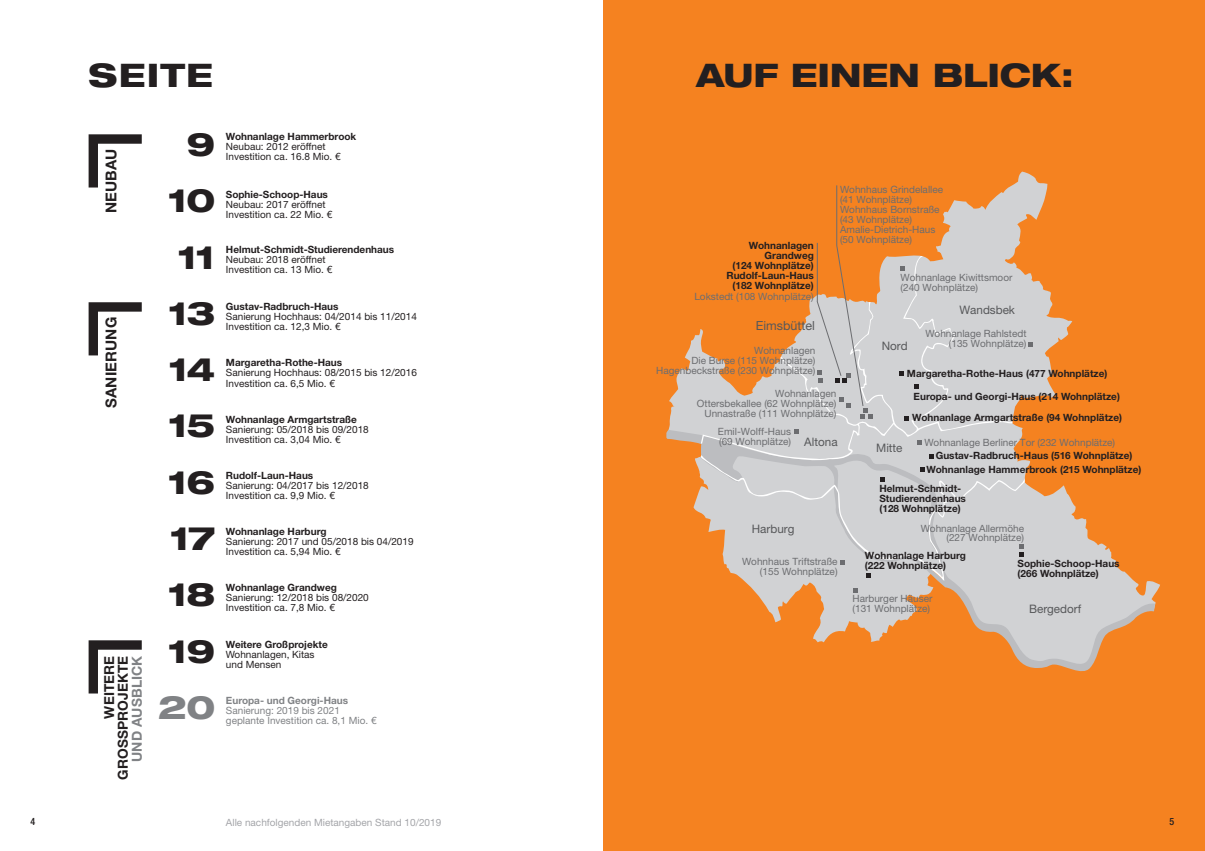
<style>
.page{position:relative;width:1205px;height:851px;background:#fff}
.page>*{position:absolute;margin:0;border:0;box-sizing:border-box;transform-origin:0 0}
.t1{font:800 expanded 32.5px/68.9px "Helvetica Neue LT Pro";letter-spacing:-.01em;color:#231f20;text-align:right}
.t2{font:800 expanded 32.5px/56.2px "Helvetica Neue LT Pro";letter-spacing:-.045em;color:#231f20;text-align:center}
.t3{font:800 expanded 32.5px "Helvetica Neue LT Pro";color:#808285}
.t4{font:700 15px "Helvetica Neue LT Pro";letter-spacing:.01em;color:#231f20}
.t5{font:700 13.75px/13.8px "Helvetica Neue LT Pro";letter-spacing:.01em;color:#231f20;text-align:right}
.t6{font:700 13.75px "Helvetica Neue LT Pro";letter-spacing:.01em;color:#808285}
.t7{font:12.5px "Helvetica Neue LT Pro";color:#57585a}
.t8{font:11.62px "Helvetica Neue LT Pro";color:#57585a}
.t9{font:700 10px/10px "Helvetica Neue LT Pro";color:#231f20}
.t10{font:10px/10px "Helvetica Neue LT Pro";color:#6c6d70;text-align:right}
.t11{font:10px/10px "Helvetica Neue LT Pro";color:#231f20}
.t12{font:10px/10px "Helvetica Neue LT Pro";color:#808285}
.t13{font:10px "Helvetica Neue LT Pro";color:#a4a5a9}
.t14{font:700 10px "Helvetica Neue LT Pro";color:#808285}
.t15{font:500 condensed 10px "Helvetica Neue LT Pro";color:#231f20}
</style>
<div class="page">
<div style="left:603px;top:0;width:602px;height:850px;background:#f58220"></div>
<svg style="left:668px;top:171px;width:492px;height:434px"></svg>
<svg style="left:666px;top:430px;width:489px;height:242px"></svg>
<svg style="left:701px;top:256px;width:324px;height:325px;fill:#d1d2d4"></svg>
<svg style="left:900px;top:266px;width:5px;height:4px"></svg>
<svg style="left:1028px;top:342px;width:5px;height:4px"></svg>
<svg style="left:905px;top:416px;width:4px;height:4px"></svg>
<svg style="left:917px;top:440px;width:5px;height:5px"></svg>
<svg style="left:794px;top:429px;width:4px;height:4px"></svg>
<svg style="left:929px;top:454px;width:5px;height:4px"></svg>
<svg style="left:840px;top:560px;width:5px;height:4px"></svg>
<svg style="left:866px;top:573px;width:5px;height:4px"></svg>
<svg style="left:853px;top:588px;width:5px;height:4px"></svg>
<svg style="left:914px;top:384px;width:5px;height:5px"></svg>
<svg style="left:899px;top:371px;width:4px;height:5px"></svg>
<hr style="left:836px;top:185px;width:1px;height:61px;background:#6c6d70">
<hr style="left:817px;top:243px;width:1px;height:59px;background:#6c6d70">
<svg style="left:816px;top:245px;width:56px;height:173px"></svg>
<svg style="left:920px;top:467px;width:4px;height:5px"></svg>
<svg style="left:1019px;top:544px;width:4px;height:12px"></svg>
<svg style="left:880px;top:477px;width:5px;height:4px"></svg>
<svg style="left:89px;top:134px;width:53px;height:53px"></svg>
<svg style="left:89px;top:302px;width:53px;height:53px"></svg>
<svg style="left:89px;top:640px;width:53px;height:53px"></svg>
<p class="t15" style="left:31px;top:815px;width:6px">4</p>
<h1 class="t1" style="left:89px;top:40px;width:128px">SEITE<br>9</h1>
<h1 class="t2" style="left:168px;top:172px;width:49px">10<br>11<br>13<br>14<br>15<br>16<br>17<br>18<br>19</h1>
<h1 class="t3" style="left:158px;top:686px;width:59px">20</h1>
<h2 class="t4" style="left:102px;top:213px;width:66px;rotate:-90deg">NEUBAU</h2>
<h2 class="t4" style="left:102px;top:408px;width:92px;rotate:-90deg">SANIERUNG</h2>
<h3 class="t5" style="left:102px;top:779px;width:126px;rotate:-90deg">WEITERE<br>GROSSPROJEKTE</h3>
<h3 class="t6" style="left:128px;top:762px;width:108px;rotate:-90deg">UND AUSBLICK</h3>
<p class="t9" style="left:226px;top:131px;width:132px">Wohnanlage Hammerbrook</p>
<p class="t11" style="left:226px;top:142px;width:116px">Neubau: 2012 eröffnet<br>Investition ca. 16.8 Mio. €</p>
<p class="t9" style="left:226px;top:189px;width:104px">Sophie-Schoop-Haus</p>
<p class="t11" style="left:226px;top:199px;width:108px">Neubau: 2017 eröffnet<br>Investition ca. 22 Mio. €</p>
<p class="t9" style="left:226px;top:244px;width:170px">Helmut-Schmidt-Studierendenhaus</p>
<p class="t11" style="left:226px;top:254px;width:108px">Neubau: 2018 eröffnet<br>Investition ca. 13 Mio. €</p>
<p class="t9" style="left:226px;top:301px;width:114px">Gustav-Radbruch-Haus</p>
<p class="t11" style="left:226px;top:311px;width:192px">Sanierung Hochhaus: 04/2014 bis 11/2014<br>Investition ca. 12,3 Mio. €</p>
<p class="t9" style="left:226px;top:357px;width:118px">Margaretha-Rothe-Haus</p>
<p class="t11" style="left:226px;top:367px;width:192px">Sanierung Hochhaus: 08/2015 bis 12/2016<br>Investition ca. 6,5 Mio. €</p>
<p class="t9" style="left:226px;top:413px;width:133px">Wohnanlage Armgartstraße</p>
<p class="t11" style="left:226px;top:424px;width:144px">Sanierung: 05/2018 bis 09/2018<br>Investition ca. 3,04 Mio. €</p>
<p class="t9" style="left:226px;top:470px;width:89px">Rudolf-Laun-Haus</p>
<p class="t11" style="left:226px;top:480px;width:144px">Sanierung: 04/2017 bis 12/2018<br>Investition ca. 9,9 Mio. €</p>
<p class="t9" style="left:226px;top:526px;width:102px">Wohnanlage Harburg</p>
<p class="t11" style="left:226px;top:536px;width:189px">Sanierung: 2017 und 05/2018 bis 04/2019<br>Investition ca. 5,94 Mio. €</p>
<p class="t9" style="left:226px;top:582px;width:112px">Wohnanlage Grandweg</p>
<p class="t11" style="left:226px;top:592px;width:144px">Sanierung: 12/2018 bis 08/2020<br>Investition ca. 7,8 Mio. €</p>
<p class="t9" style="left:226px;top:638px;width:103px">Weitere Großprojekte</p>
<p class="t11" style="left:226px;top:648px;width:90px">Wohnanlagen, Kitas und Mensen</p>
<p class="t14" style="left:226px;top:694px;width:124px">Europa- und Georgi-Haus</p>
<p class="t12" style="left:226px;top:705px;width:152px">Sanierung: 2019 bis 2021 geplante Investition ca. 8,1 Mio. €</p>
<h1 class="t1" style="left:696px;top:40px;width:378px">AUF EINEN BLICK:</h1>
<p class="t9" style="left:726px;top:240px;width:89px;text-align:right">Wohnanlagen<br>Grandweg<br>(124 Wohnplätze)<br>Rudolf-Laun-Haus (182 Wohnplätze)</p>
<p class="t10" style="left:694px;top:291px;width:121px">Lokstedt (108 Wohnplätze)</p>
<p class="t7" style="left:756px;top:318px;width:61px">Eimsbüttel</p>
<p class="t10" style="left:656px;top:345px;width:161px">Wohnanlagen<br>Die Burse (115 Wohnplätze)<br>Hagenbeckstraße (230 Wohnplätze)</p>
<p class="t10" style="left:840px;top:184px;width:105px;text-align:left">Wohnhaus Grindelallee (41 Wohnplätze)<br>Wohnhaus Bornstraße (43 Wohnplätze)<br>Amalie-Dietrich-Haus (50 Wohnplätze)</p>
<p class="t10" style="left:900px;top:272px;width:113px;text-align:left">Wohnanlage Kiwittsmoor (240 Wohnplätze)</p>
<p class="t8" style="left:881px;top:339px;width:27px">Nord</p>
<p class="t8" style="left:959px;top:302px;width:57px">Wandsbek</p>
<p class="t10" style="left:925px;top:328px;width:103px">Wohnanlage Rahlstedt (135 Wohnplätze)</p>
<p class="t9" style="left:907px;top:368px;width:202px">Margaretha-Rothe-Haus (477 Wohnplätze)</p>
<p class="t10" style="left:697px;top:387px;width:141px">Wohnanlagen<br>Ottersbekallee (62 Wohnplätze)<br>Unnastraße (111 Wohnplätze)</p>
<p class="t9" style="left:913px;top:391px;width:208px">Europa- und Georgi-Haus (214 Wohnplätze)</p>
<p class="t9" style="left:912px;top:412px;width:211px">Wohnanlage Armgartstraße (94 Wohnplätze)</p>
<p class="t10" style="left:718px;top:426px;width:75px;text-align:left">Emil-Wolff-Haus (69 Wohnplätze)</p>
<p class="t8" style="left:804px;top:434px;width:35px">Altona</p>
<p class="t8" style="left:876px;top:441px;width:28px">Mitte</p>
<p class="t10" style="left:924px;top:437px;width:192px">Wohnanlage Berliner Tor (232 Wohnplätze)</p>
<p class="t9" style="left:936px;top:450px;width:198px">Gustav-Radbruch-Haus (516 Wohnplätze)</p>
<p class="t9" style="left:926px;top:464px;width:216px">Wohnanlage Hammerbrook (215 Wohnplätze)</p>
<p class="t9" style="left:879px;top:483px;width:88px">Helmut-Schmidt-<br>Studierendenhaus (128 Wohnplätze)</p>
<p class="t8" style="left:752px;top:521px;width:44px">Harburg</p>
<p class="t10" style="left:920px;top:524px;width:105px;line-height:8.8px">Wohnanlage Allermöhe (227 Wohnplätze)</p>
<p class="t10" style="left:742px;top:556px;width:97px">Wohnhaus Triftstraße (155 Wohnplätze)</p>
<p class="t9" style="left:865px;top:549px;width:103px">Wohnanlage Harburg (222 Wohnplätze)</p>
<p class="t9" style="left:1017px;top:558px;width:104px">Sophie-Schoop-Haus (266 Wohnplätze)</p>
<p class="t10" style="left:852px;top:593px;width:81px;text-align:left">Harburger Häuser (131 Wohnplätze)</p>
<p class="t8" style="left:1029px;top:601px;width:54px">Bergedorf</p>
<p class="t13" style="left:226px;top:815px;width:217px">Alle nachfolgenden Mietangaben Stand 10/2019</p>
<p class="t15" style="left:1169px;top:815px;width:6px">5</p>
</div>
